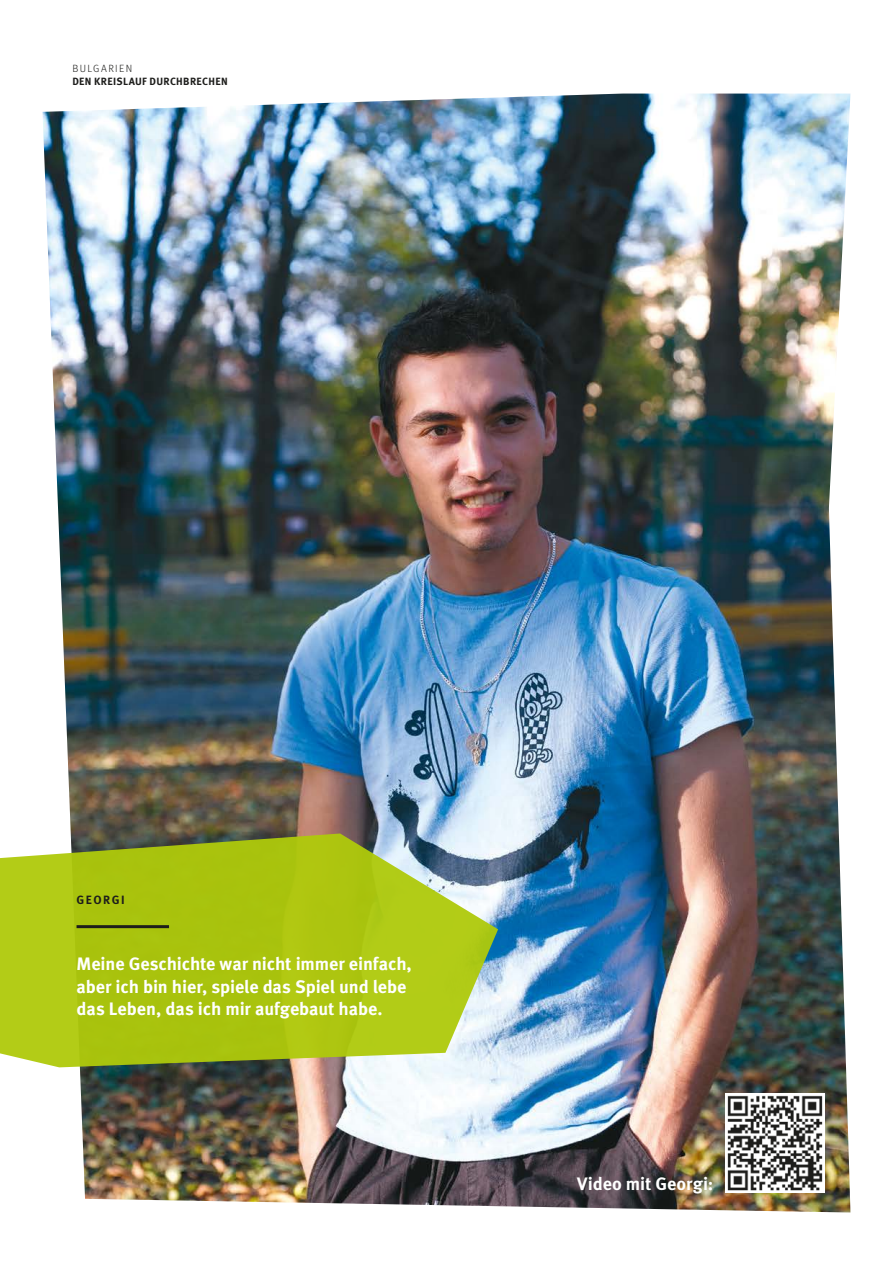
<style>
.page{position:relative;width:893px;height:1263px;background:#fff}
.page>*{position:absolute;margin:0;border:0;box-sizing:border-box;transform-origin:0 0}
.t1{font:700 18px/22.5px "Meta Pro";letter-spacing:-.005em;color:#fff}
.t2{font:700 12px "Meta Pro";letter-spacing:.13em;color:#1d1d1b}
.t3{font:700 10.5px "Meta Pro";letter-spacing:.03em;color:#1d1d1b}
.t4{font:300 10.5px "Meta Pro";letter-spacing:.13em;color:#1d1d1b}
</style>
<div class="page">
<img style="left:43px;top:94px;width:807px;height:1118px">
<img style="left:725px;top:1093px;width:99px;height:99px">
<svg style="left:0;top:833px;width:498px;height:234px;fill:#acc511"></svg>
<hr style="left:77px;top:925px;width:92px;height:3px;background:#1d1d1b">
<p class="t4" style="left:72px;top:60px;width:61px">BULGARIEN</p>
<p class="t3" style="left:72px;top:73px;width:157px">DEN KREISLAUF DURCHBRECHEN</p>
<p class="t2" style="left:77px;top:890px;width:50px">GEORGI</p>
<p class="t1" style="left:77px;top:952px;width:337px">Meine Geschichte war nicht immer einfach, aber ich bin hier, spiele das Spiel und lebe das Leben, das ich mir aufgebaut habe.</p>
<p class="t1" style="left:577px;top:1172px;width:138px">Video mit Georgi:</p>
</div>
